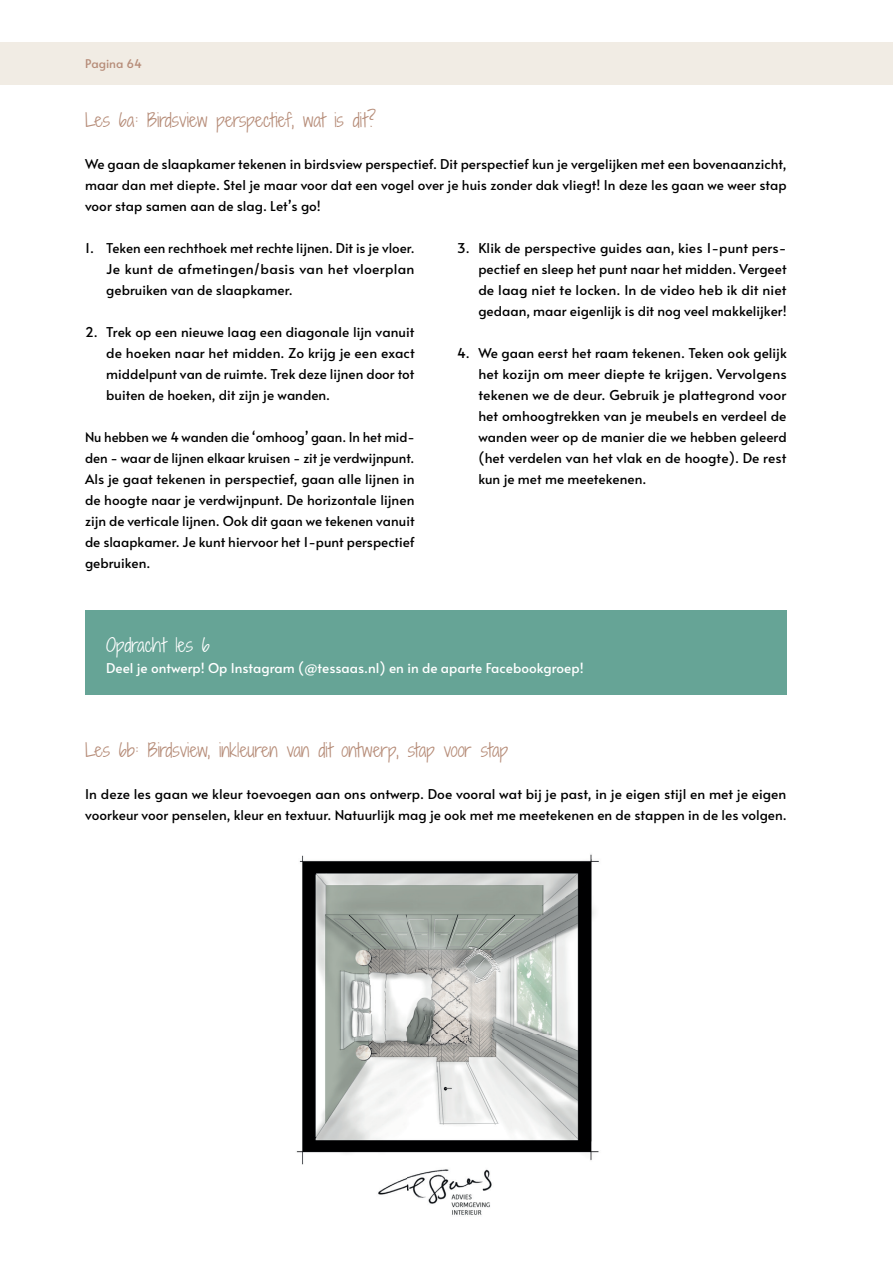
<style>
.page{position:relative;width:893px;height:1263px;background:#fff}
.page>*{position:absolute;margin:0;border:0;box-sizing:border-box;transform-origin:0 0}
.t1{font:18px "Shadows Into Light Two";color:#b68c78}
.t2{font:18px "Shadows Into Light Two";color:#fff}
.t3{font:13.5px/21px "Alata";color:#000001;text-align:justify}
.t4{font:13.5px "Alata";color:#fff}
.t5{font:12px "Alata";color:#b68c78}
</style>
<div class="page">
<div style="left:0;top:43px;width:893px;height:42px;background:#f1ece4"></div>
<div style="left:85px;top:610px;width:702px;height:85px;background:#66a496"></div>
<img style="left:296px;top:854px;width:303px;height:361px">
<p class="t5" style="left:85px;top:53px;width:59px">Pagina 64</p>
<h1 class="t1" style="left:85px;top:107px;width:292px">Les 6a: Birdsview perspectief, wat is dit?</h1>
<p class="t3" style="left:85px;top:152px;width:703px">We gaan de slaapkamer tekenen in birdsview perspectief. Dit perspectief kun je vergelijken met een bovenaanzicht, maar dan met diepte. Stel je maar voor dat een vogel over je huis zonder dak vliegt! In deze les gaan we weer stap voor stap samen aan de slag. Let’s go!</p>
<p class="t3" style="left:106px;top:236px;width:310px;text-indent:-21px">1. Teken een rechthoek met rechte lijnen. Dit is je vloer.<br>Je kunt de afmetingen/basis van het vloerplan gebruiken van de slaapkamer.</p>
<p class="t3" style="left:106px;top:320px;width:310px;text-indent:-21px">2. Trek op een nieuwe laag een diagonale lijn vanuit de hoeken naar het midden. Zo krijg je een exact middelpunt van de ruimte. Trek deze lijnen door tot buiten de hoeken, dit zijn je wanden.</p>
<p class="t3" style="left:85px;top:425px;width:331px">Nu hebben we 4 wanden die ‘omhoog’ gaan. In het mid&shy;den - waar de lijnen elkaar kruisen - zit je verdwijnpunt.<br>Als je gaat tekenen in perspectief, gaan alle lijnen in de hoogte naar je verdwijnpunt. De horizontale lijnen zijn de verticale lijnen. Ook dit gaan we tekenen vanuit de slaapkamer. Je kunt hiervoor het 1-punt perspectief gebruiken.</p>
<p class="t3" style="left:478px;top:236px;width:310px;text-indent:-21px">3. Klik de perspective guides aan, kies 1-punt pers&shy;pectief en sleep het punt naar het midden. Vergeet de laag niet te locken. In de video heb ik dit niet gedaan, maar eigenlijk is dit nog veel makkelijker!</p>
<p class="t3" style="left:478px;top:341px;width:310px;text-indent:-21px">4. We gaan eerst het raam tekenen. Teken ook gelijk het kozijn om meer diepte te krijgen. Vervolgens tekenen we de deur. Gebruik je plattegrond voor het omhoogtrekken van je meubels en verdeel de wanden weer op de manier die we hebben geleerd (het verdelen van het vlak en de hoogte). De rest kun je met me meetekenen.</p>
<h1 class="t2" style="left:106px;top:632px;width:105px">Opdracht les 6</h1>
<p class="t4" style="left:106px;top:657px;width:479px">Deel je ontwerp! Op Instagram (@tessaas.nl) en in de aparte Facebookgroep!</p>
<h1 class="t1" style="left:85px;top:737px;width:425px">Les 6b: Birdsview, inkleuren van dit ontwerp, stap voor stap</h1>
<p class="t3" style="left:85px;top:782px;width:703px">In deze les gaan we kleur toevoegen aan ons ontwerp. Doe vooral wat bij je past, in je eigen stijl en met je eigen voorkeur voor penselen, kleur en textuur. Natuurlijk mag je ook met me meetekenen en de stappen in de les volgen.</p>
</div>
